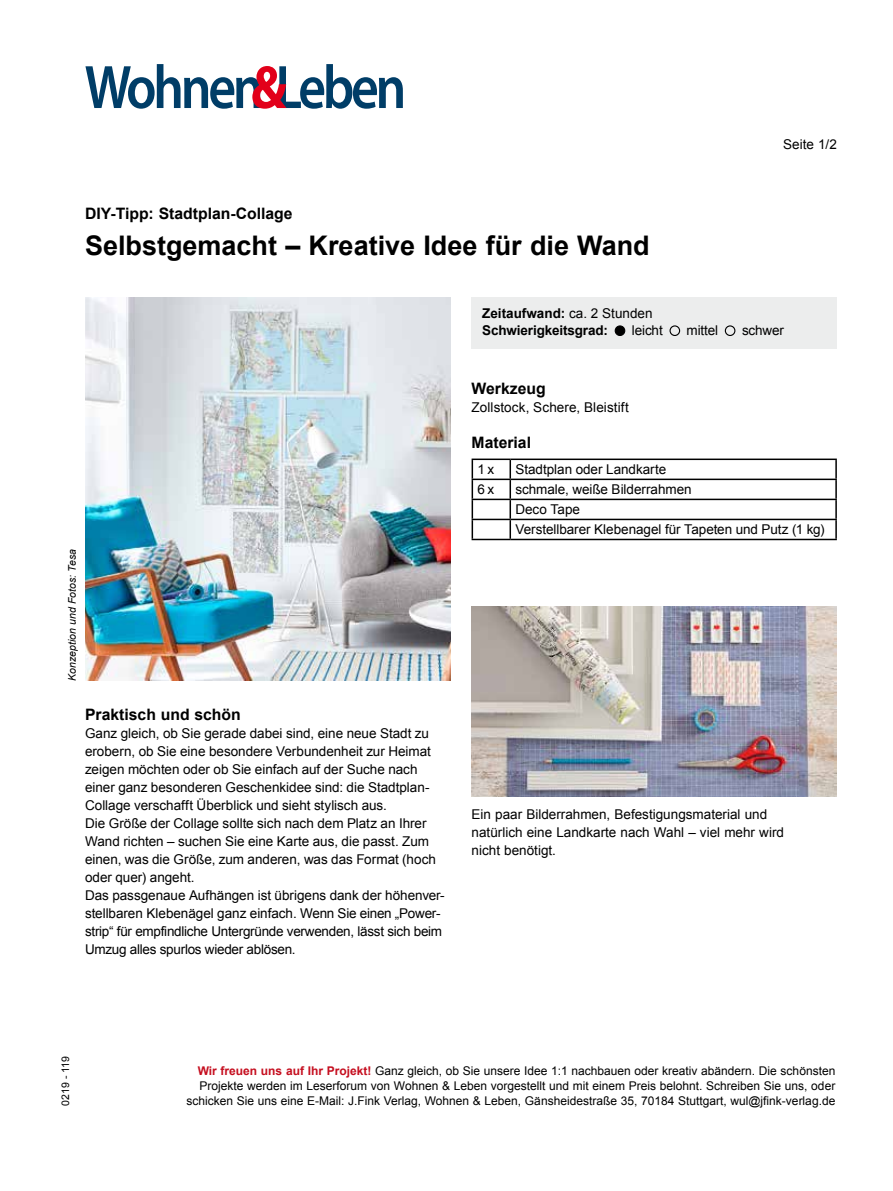
<style>
.page{position:relative;width:893px;height:1191px;background:#fff}
.page>*{position:absolute;margin:0;border:0;box-sizing:border-box;transform-origin:0 0}
.t1{font:700 27px "Arial";color:#000}
.t2{font:700 15.75px "Arial";color:#000}
.t3{font:13.5px/18px "Arial";letter-spacing:-.005em;color:#000}
.t4{font:700 13.5px/16.5px "Arial";letter-spacing:-.01em;color:#000}
.t5{font:12px/15px "Arial";color:#000;text-align:right}
.t6{font:italic 10.5px "Arial";color:#000}
.t7{font:10.5px "Arial";color:#000}
.s1{font-weight:400}
.s2{font-weight:700;color:#c50e1f}
</style>
<div class="page">
<div style="left:472px;top:298px;width:365px;height:51px;background:#eceded"></div>
<div style="left:669px;top:325px;width:11px;height:11px;border:1px solid #000;border-radius:50%"></div>
<div style="left:615px;top:326px;width:10px;height:9px;background:#000;border-radius:50%"></div>
<div style="left:615px;top:325px;width:10px;height:11px;border:1px solid #000;border-radius:50%"></div>
<div style="left:725px;top:325px;width:10px;height:11px;border:1px solid #000;border-radius:50%"></div>
<img style="left:85px;top:298px;width:365px;height:382px">
<img style="left:472px;top:606px;width:365px;height:190px">
<hr style="left:472px;top:458px;width:38px;height:2px;background:#000">
<hr style="left:510px;top:458px;width:327px;height:2px;background:#000">
<svg style="left:472px;top:460px;width:1px;height:79px"></svg>
<svg style="left:509px;top:460px;width:2px;height:79px"></svg>
<svg style="left:835px;top:460px;width:2px;height:79px"></svg>
<hr style="left:472px;top:478px;width:38px;height:2px;background:#000">
<hr style="left:510px;top:478px;width:327px;height:2px;background:#000">
<hr style="left:472px;top:498px;width:38px;height:2px;background:#000">
<hr style="left:510px;top:498px;width:327px;height:2px;background:#000">
<hr style="left:472px;top:518px;width:38px;height:2px;background:#000">
<hr style="left:510px;top:518px;width:327px;height:2px;background:#000">
<hr style="left:472px;top:539px;width:38px;height:1px;background:#000">
<hr style="left:510px;top:539px;width:327px;height:1px;background:#000">
<svg style="left:85px;top:64px;width:318px;height:44px"></svg>
<p class="t2" style="left:85px;top:203px;width:209px">DIY-Tipp: Stadtplan-Collage</p>
<h1 class="t1" style="left:85px;top:227px;width:566px">Selbstgemacht – Kreative Idee für die Wand</h1>
<p class="t3" style="left:783px;top:135px;width:55px">Seite 1/2</p>
<p class="t4" style="left:482px;top:306px;width:172px">Zeitaufwand: <span class="s1">ca. 2 Stunden<br></span>Schwierigkeitsgrad:</p>
<p class="t3" style="left:632px;top:321px;width:32px">leicht</p>
<p class="t3" style="left:687px;top:321px;width:33px">mittel</p>
<p class="t3" style="left:742px;top:321px;width:44px">schwer</p>
<p class="t6" style="left:65px;top:680px;width:133px;rotate:-90deg">Konzeption und Fotos: Tesa</p>
<p class="t2" style="left:85px;top:703px;width:157px">Praktisch und schön</p>
<p class="t3" style="left:85px;top:724px;width:361px">Ganz gleich, ob Sie gerade dabei sind, eine neue Stadt zu erobern, ob Sie eine besondere Verbundenheit zur Heimat zeigen möchten oder ob Sie einfach auf der Suche nach einer ganz besonderen Geschenkidee sind: die Stadtplan-Collage verschafft Überblick und sieht stylisch aus.<br>Die Größe der Collage sollte sich nach dem Platz an Ihrer Wand richten – suchen Sie eine Karte aus, die passt. Zum einen, was die Größe, zum anderen, was das Format (hoch oder quer) angeht.<br>Das passgenaue Aufhängen ist übrigens dank der höhenver&shy;stellbaren Klebenägel ganz einfach. Wenn Sie einen „Power&shy;strip“ für empfindliche Untergründe verwenden, lässt sich beim Umzug alles spurlos wieder ablösen.</p>
<p class="t2" style="left:472px;top:378px;width:76px">Werkzeug</p>
<p class="t3" style="left:472px;top:399px;width:159px">Zollstock, Schere, Bleistift</p>
<p class="t2" style="left:472px;top:432px;width:61px">Material</p>
<p class="t3" style="left:477px;top:460px;width:18px">1x</p>
<p class="t3" style="left:515px;top:460px;width:152px">Stadtplan oder Landkarte</p>
<p class="t3" style="left:477px;top:481px;width:18px">6x</p>
<p class="t3" style="left:515px;top:479px;width:311px;line-height:20.1px">schmale, weiße Bilderrahmen<br>Deco Tape<br>Verstellbarer Klebenagel für Tapeten und Putz (1 kg)</p>
<p class="t3" style="left:472px;top:805px;width:314px">Ein paar Bilderrahmen, Befestigungsmaterial und natürlich eine Landkarte nach Wahl – viel mehr wird nicht benötigt.</p>
<p class="t7" style="left:59px;top:1106px;width:52px;rotate:-90deg">0219 - 119</p>
<p class="t5" style="left:186px;top:1063px;width:650px"><span class="s2">Wir freuen uns auf Ihr Projekt!</span> Ganz gleich, ob Sie unsere Idee 1:1 nachbauen oder kreativ abändern. Die schönsten<br>Projekte werden im Leserforum von Wohnen &amp; Leben vorgestellt und mit einem Preis belohnt. Schreiben Sie uns, oder schicken Sie uns eine E-Mail: J.Fink Verlag, Wohnen &amp; Leben, Gänsheidestraße 35, 70184 Stuttgart, wul@jfink-verlag.de</p>
</div>
